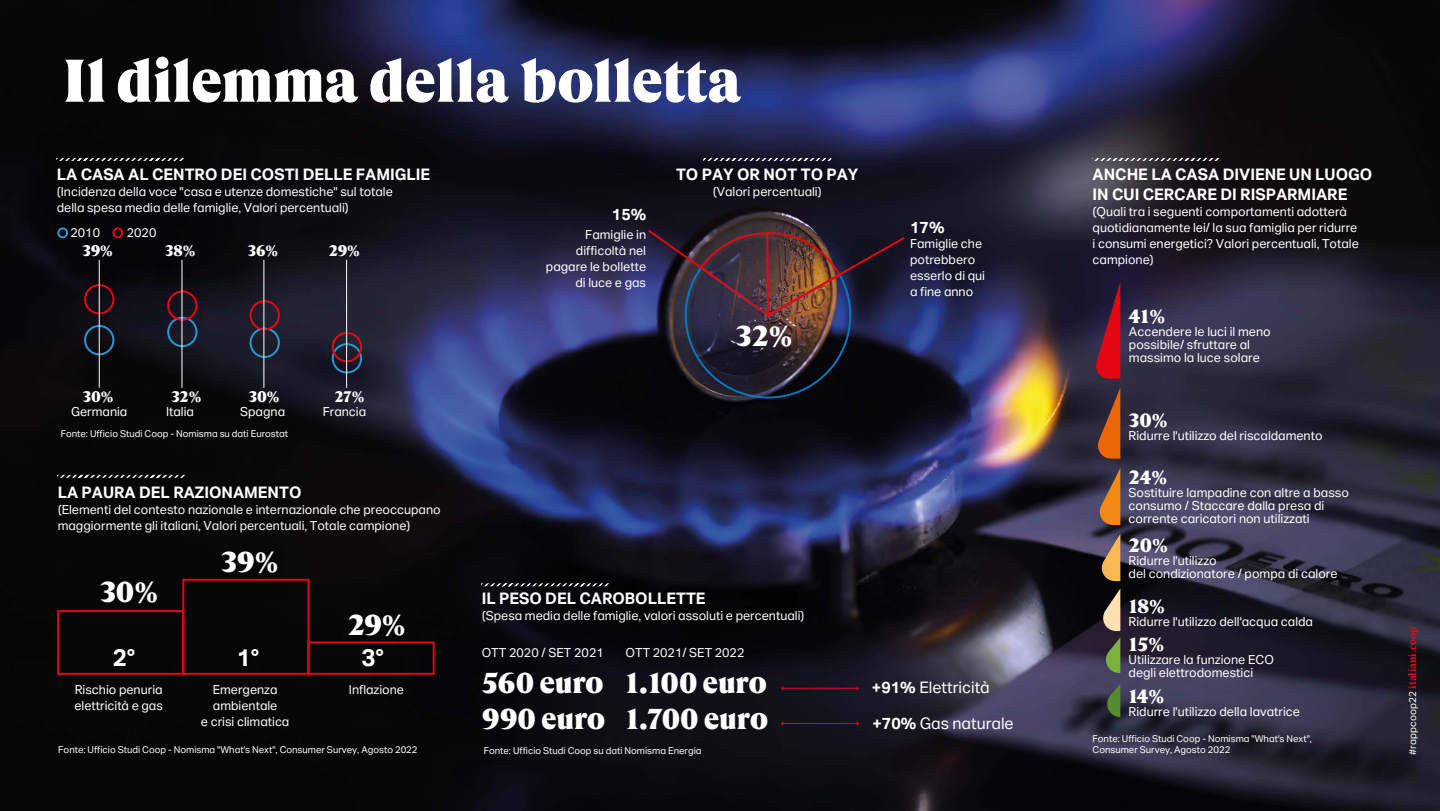
<style>
.page{position:relative;width:1440px;height:811px;background:#fff}
.page>*{position:absolute;margin:0;border:0;box-sizing:border-box;transform-origin:0 0}
.t1{font:60px "GT Super WT Betav 5 Super";color:#fff}
.t2{font:30px "GT Super WT Betav 5 Super";color:#fff}
.t3{font:700 24px "Actief Grotesque";color:#fff}
.t4{font:20px "GT Super WT Betav 5 Super";letter-spacing:-.01em;color:#fff}
.t5{font:700 16px/20px "Actief Grotesque";color:#fff}
.t6{font:16px "Actief Grotesque";color:#fff}
.t7{font:16px "GT Super WT Betav 5 Super";color:#fff}
.t8{font:12.5px/16px "Actief Grotesque";color:#fff}
.t9{font:700 10px "Droid Serif";letter-spacing:-.02em;color:#e30613}
.t10{font:9.5px/11.5px "Actief Grotesque";color:#fff}
.s1{font-weight:700}
.s2{font-family:"Actief Grotesque";font-weight:400;color:#fff}
</style>
<div class="page">
<img style="left:0;top:0;width:1440px;height:811px">
<hr style="left:703px;top:158px;width:128px;height:3px;background:#bfbfbf">
<hr style="left:1093px;top:158px;width:128px;height:3px;background:#bfbfbf">
<hr style="left:56px;top:158px;width:128px;height:3px;background:#bfbfbf">
<hr style="left:481px;top:583px;width:128px;height:3px;background:#bfbfbf">
<hr style="left:782px;top:688px;width:76px;height:1px;background:#e30613">
<svg style="left:856px;top:686px;width:3px;height:4px"></svg>
<svg style="left:781px;top:686px;width:3px;height:4px"></svg>
<hr style="left:782px;top:723px;width:76px;height:1px;background:#e30613">
<img style="left:646px;top:228px;width:260px;height:184px">
<hr style="left:57px;top:475px;width:128px;height:3px;background:#bfbfbf">
<div style="left:307px;top:641px;width:128px;height:34px;border:2px solid #e30613"></div>
<div style="left:182px;top:579px;width:127px;height:96px;border:2px solid #e30613"></div>
<div style="left:57px;top:610px;width:127px;height:65px;border:2px solid #e30613"></div>
<div style="left:84px;top:325px;width:30px;height:30px;border:2px solid #2897d4;border-radius:50%"></div>
<div style="left:57px;top:227px;width:11px;height:11px;border:2px solid #2897d4;border-radius:50%"></div>
<div style="left:112px;top:227px;width:11px;height:11px;border:2px solid #e30613;border-radius:50%"></div>
<div style="left:84px;top:284px;width:30px;height:30px;border:2px solid #e30613;border-radius:50%"></div>
<div style="left:167px;top:317px;width:31px;height:30px;border:2px solid #2897d4;border-radius:50%"></div>
<div style="left:167px;top:290px;width:31px;height:31px;border:2px solid #e30613;border-radius:50%"></div>
<div style="left:250px;top:327px;width:30px;height:31px;border:2px solid #2897d4;border-radius:50%"></div>
<div style="left:250px;top:300px;width:30px;height:30px;border:2px solid #e30613;border-radius:50%"></div>
<div style="left:332px;top:343px;width:30px;height:30px;border:2px solid #2897d4;border-radius:50%"></div>
<div style="left:332px;top:332px;width:30px;height:30px;border:2px solid #e30613;border-radius:50%"></div>
<hr style="left:99px;top:260px;width:1px;height:128px;background:#fff">
<hr style="left:181px;top:260px;width:1px;height:128px;background:#fff">
<hr style="left:263px;top:260px;width:1px;height:128px;background:#fff">
<hr style="left:346px;top:260px;width:1px;height:128px;background:#fff">
<svg style="left:1103px;top:684px;width:17px;height:33px"></svg>
<svg style="left:1102px;top:637px;width:18px;height:36px"></svg>
<svg style="left:1100px;top:588px;width:20px;height:43px"></svg>
<svg style="left:1098px;top:533px;width:22px;height:48px"></svg>
<svg style="left:1097px;top:468px;width:23px;height:57px"></svg>
<svg style="left:1095px;top:387px;width:25px;height:71px;background:#8c4620"></svg>
<svg style="left:1094px;top:281px;width:26px;height:98px;background:#831226"></svg>
<h1 class="t1" style="left:63px;top:43px;width:680px">Il dilemma della bolletta</h1>
<p class="t5" style="left:57px;top:164px;width:375px">LA CASA AL CENTRO DEI COSTI DELLE FAMIGLIE</p>
<p class="t8" style="left:57px;top:183px;width:338px">(Incidenza della voce "casa e utenze domestiche" sul totale della spesa media delle famiglie, Valori percentuali)</p>
<p class="t8" style="left:70px;top:225px;width:31px">2010</p>
<p class="t8" style="left:127px;top:225px;width:31px">2020</p>
<p class="t7" style="left:82px;top:240px;width:32px">39%</p>
<p class="t7" style="left:165px;top:240px;width:32px">38%</p>
<p class="t7" style="left:247px;top:240px;width:32px">36%</p>
<p class="t7" style="left:329px;top:240px;width:32px">29%</p>
<p class="t7" style="left:82px;top:386px;width:33px">30%</p>
<p class="t7" style="left:171px;top:386px;width:32px">32%</p>
<p class="t7" style="left:248px;top:386px;width:33px">30%</p>
<p class="t7" style="left:335px;top:386px;width:31px">27%</p>
<p class="t8" style="left:71px;top:403px;width:58px">Germania</p>
<p class="t8" style="left:166px;top:403px;width:29px">Italia</p>
<p class="t8" style="left:240px;top:403px;width:46px">Spagna</p>
<p class="t8" style="left:323px;top:403px;width:45px">Francia</p>
<p class="t10" style="left:61px;top:427px;width:229px">Fonte: Ufficio Studi Coop - Nomisma su dati Eurostat</p>
<p class="t5" style="left:58px;top:483px;width:245px">LA PAURA DEL RAZIONAMENTO</p>
<p class="t8" style="left:58px;top:502px;width:384px">(Elementi del contesto nazionale e internazionale che preoccupano maggiormente gli italiani, Valori percentuali, Totale campione)</p>
<h2 class="t2" style="left:100px;top:573px;width:60px">30%</h2>
<h2 class="t2" style="left:221px;top:542px;width:59px">39%</h2>
<h2 class="t2" style="left:348px;top:605px;width:59px">29%</h2>
<h3 class="t3" style="left:113px;top:643px;width:24px">2°</h3>
<h3 class="t3" style="left:237px;top:643px;width:24px">1°</h3>
<h3 class="t3" style="left:361px;top:643px;width:24px">3°</h3>
<p class="t8" style="left:74px;top:682px;width:90px">Rischio penuria elettricità e gas</p>
<p class="t8" style="left:201px;top:682px;width:90px;text-align:center">Emergenza ambientale<br>e crisi climatica</p>
<p class="t8" style="left:349px;top:682px;width:57px">Inflazione</p>
<p class="t5" style="left:676px;top:164px;width:184px">TO PAY OR NOT TO PAY</p>
<p class="t8" style="left:713px;top:183px;width:110px">(Valori percentuali)</p>
<p class="t5" style="left:612px;top:204px;width:36px">15%</p>
<p class="t5" style="left:910px;top:217px;width:36px">17%</p>
<p class="t8" style="left:546px;top:226px;width:102px;text-align:right">Famiglie in difficoltà nel pagare le bollette di luce e gas</p>
<p class="t8" style="left:910px;top:236px;width:77px">Famiglie che potrebbero esserlo di qui a fine anno</p>
<h2 class="t2" style="left:736px;top:317px;width:58px">32%</h2>
<p class="t5" style="left:482px;top:588px;width:225px">IL PESO DEL CAROBOLLETTE</p>
<p class="t8" style="left:482px;top:607px;width:324px">(Spesa media delle famiglie, valori assoluti e percentuali)</p>
<p class="t8" style="left:482px;top:645px;width:124px">OTT 2020 / SET 2021</p>
<p class="t8" style="left:626px;top:645px;width:120px">OTT 2021/ SET 2022</p>
<h2 class="t2" style="left:482px;top:664px;width:286px">560 euro 1.100 euro</h2>
<p class="t6" style="left:872px;top:678px;width:119px"><span class="s1">+91%</span> Elettricità</p>
<h2 class="t2" style="left:482px;top:700px;width:288px">990 euro 1.700 euro</h2>
<p class="t6" style="left:872px;top:714px;width:143px"><span class="s1">+70%</span> Gas naturale</p>
<p class="t5" style="left:1093px;top:164px;width:281px">ANCHE LA CASA DIVIENE UN LUOGO<br>IN CUI CERCARE DI RISPARMIARE</p>
<p class="t8" style="left:1093px;top:203px;width:268px">(Quali tra i seguenti comportamenti adotterà quotidianamente lei/ la sua famiglia per ridurre i consumi energetici? Valori percentuali, Totale campione)</p>
<h3 class="t4" style="left:1129px;top:304px;width:38px">41%</h3>
<p class="t8" style="left:1129px;top:325px;width:143px;line-height:13px">Accendere le luci il meno possibile/ sfruttare al massimo la luce solare</p>
<h3 class="t4" style="left:1129px;top:408px;width:40px">30%</h3>
<p class="t8" style="left:1129px;top:428px;width:196px">Ridurre l'utilizzo del riscaldamento</p>
<h3 class="t4" style="left:1129px;top:464px;width:40px">24%</h3>
<p class="t8" style="left:1129px;top:486px;width:222px;line-height:13px">Sostituire lampadine con altre a basso consumo / Staccare dalla presa di corrente caricatori non utilizzati</p>
<h3 class="t4" style="left:1129px;top:532px;width:41px">20%</h3>
<p class="t8" style="left:1129px;top:554px;width:211px;line-height:13px">Ridurre l'utilizzo<br>del condizionatore / pompa di calore</p>
<h3 class="t4" style="left:1129px;top:593px;width:38px">18%</h3>
<p class="t8" style="left:1129px;top:613px;width:186px">Ridurre l'utilizzo dell'acqua calda</p>
<h3 class="t4" style="left:1129px;top:631px;width:37px">15%</h3>
<p class="t8" style="left:1129px;top:653px;width:147px;line-height:13px">Utilizzare la funzione ECO degli elettrodomestici</p>
<h3 class="t4" style="left:1129px;top:683px;width:37px">14%</h3>
<p class="t8" style="left:1129px;top:703px;width:173px">Ridurre l'utilizzo della lavatrice</p>
<p class="t10" style="left:58px;top:744px;width:361px">Fonte: Ufficio Studi Coop - Nomisma "What's Next", Consumer Survey, Agosto 2022</p>
<p class="t10" style="left:484px;top:744px;width:219px">Fonte: Ufficio Studi Coop su dati Nomisma Energia</p>
<p class="t10" style="left:1093px;top:732px;width:221px">Fonte: Ufficio Studi Coop - Nomisma "What's Next",<br>Consumer Survey, Agosto 2022</p>
<p class="t9" style="left:1406px;top:755px;width:129px;rotate:-90deg"><span class="s2">#rappcoop22</span> italiani.coop</p>
</div>
